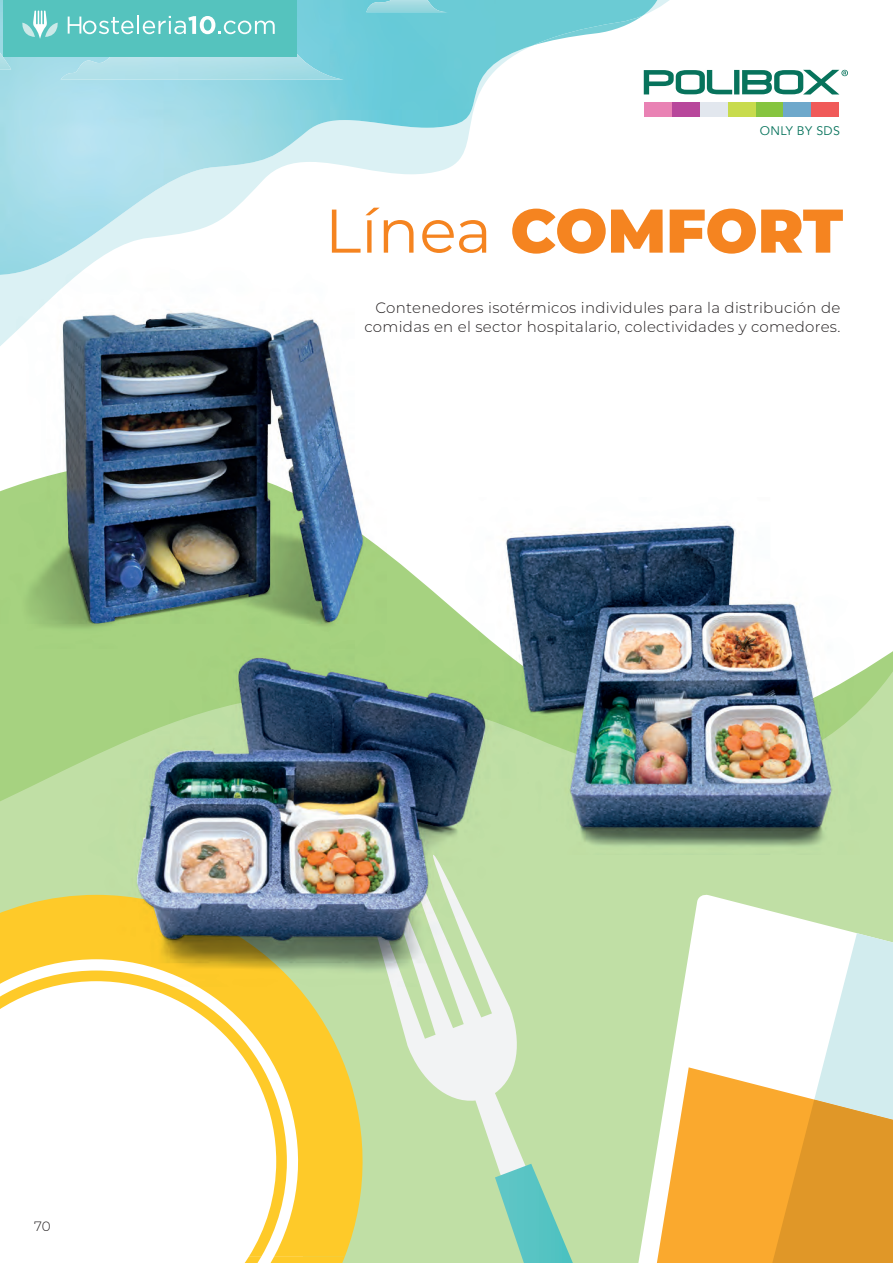
<style>
.page{position:relative;width:893px;height:1263px;background:#fff}
.page>*{position:absolute;margin:0;border:0;box-sizing:border-box;transform-origin:0 0}
.t1{font:900 61.5px "Montserrat";letter-spacing:-.005em;color:#f58420}
.t2{font:300 15px/19.5px "Montserrat";letter-spacing:.02em;color:#231f20;text-align:right}
.t3{font:300 13.5px "Montserrat";color:#231f20}
.t4{font:12.3px "Avenir";letter-spacing:.03em;color:#07735c}
.s1{font-weight:400}
</style>
<div class="page">
<img style="left:0;top:0;width:661px;height:256px">
<img style="left:61px;top:0;width:283px;height:80px">
<img style="left:366px;top:0;width:83px;height:12px">
<img style="left:0;top:40px;width:11px;height:29px">
<svg style="left:360px;top:855px;width:294px;height:408px;fill:#c0dfa5"></svg>
<svg style="left:495px;top:1164px;width:83px;height:99px;background:#8bd1b6"></svg>
<svg style="left:627px;top:894px;width:266px;height:369px;fill:#c0dfa5"></svg>
<svg style="left:646px;top:1067px;width:96px;height:196px;fill:#faa92e"></svg>
<svg style="left:742px;top:933px;width:151px;height:330px"></svg>
<img style="left:0;top:256px;width:386px;height:338px">
<img style="left:402px;top:523px;width:491px;height:332px">
<div style="left:644px;top:103px;width:28px;height:14px;background:#e982b4"></div>
<div style="left:672px;top:103px;width:28px;height:14px;background:#b8479b"></div>
<div style="left:700px;top:103px;width:28px;height:14px;background:#e2e7ee"></div>
<div style="left:728px;top:103px;width:27px;height:14px;background:#c8db4d"></div>
<div style="left:755px;top:103px;width:28px;height:14px;background:#86c43f"></div>
<div style="left:783px;top:103px;width:28px;height:14px;background:#6ea8cb"></div>
<div style="left:811px;top:103px;width:28px;height:14px;background:#f05a59"></div>
<svg style="left:644px;top:70px;width:204px;height:24px"></svg>
<svg style="left:287px;top:986px;width:108px;height:271px;background:#e2d567"></svg>
<svg style="left:0;top:986px;width:287px;height:271px"></svg>
<img style="left:0;top:594px;width:565px;height:392px">
<svg style="left:746px;top:1099px;width:147px;height:164px;background:#e89f30"></svg>
<div style="left:3px;top:0;width:294px;height:56px;background:#55c3be"></div>
<svg style="left:68px;top:16px;width:207px;height:18px"></svg>
<svg style="left:22px;top:11px;width:36px;height:28px"></svg>
<p class="t4" style="left:760px;top:124px;width:82px">ONLY BY SDS</p>
<h1 class="t1" style="left:325px;top:185px;width:520px"><span class="s1">Línea</span> COMFORT</h1>
<p class="t2" style="left:364px;top:297px;width:477px">Contenedores isotérmicos individules para la distribución de comidas en el sector hospitalario, colectividades y comedores.</p>
<p class="t3" style="left:34px;top:1217px;width:18px">70</p>
</div>
